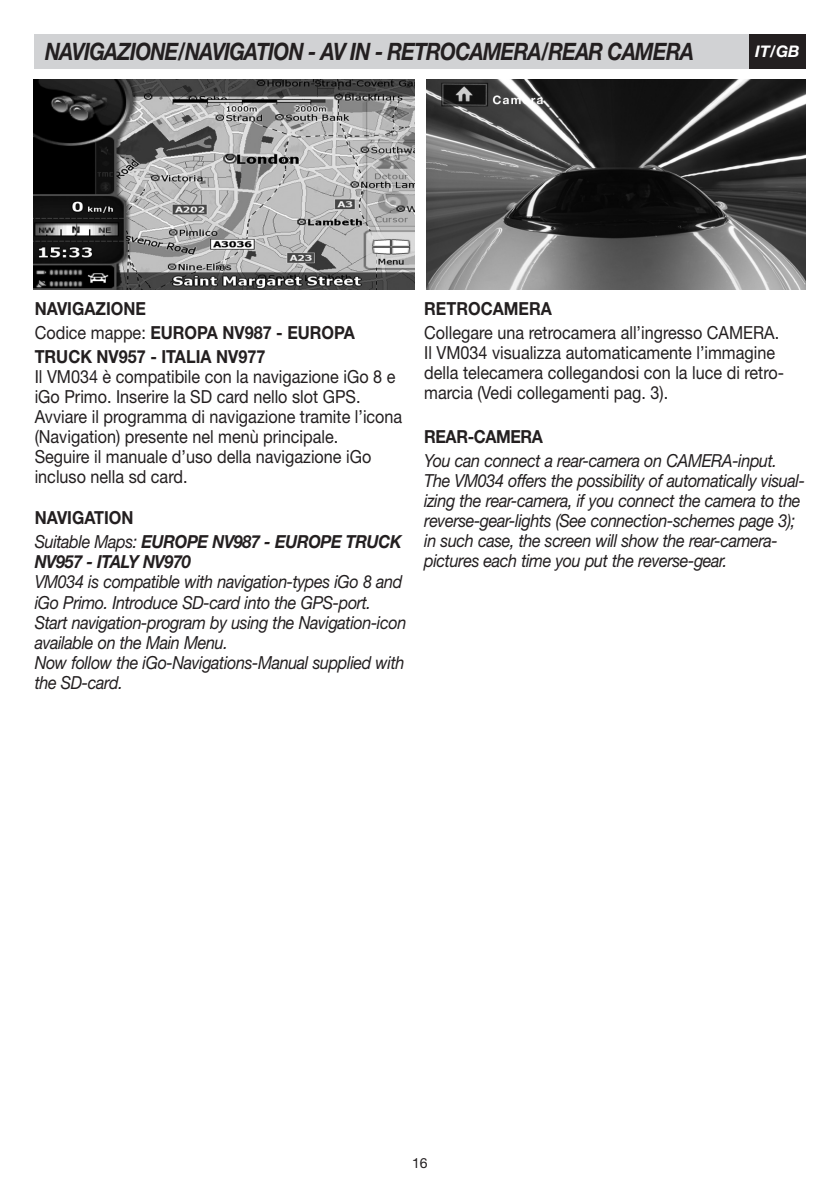
<style>
.page{position:relative;width:840px;height:1191px;background:#fff}
.page>*{position:absolute;margin:0;border:0;box-sizing:border-box;transform-origin:0 0}
.t1{font:italic 700 24px "Helvetica Neue";letter-spacing:-.035em;color:#231f20;scale:.85 1}
.t2{font:italic 18px/20px "Helvetica Neue";letter-spacing:-.025em;color:#231f20;scale:.9 1}
.t3{font:18px/20px "Helvetica Neue";color:#231f20;scale:.9 1}
.t4{font:700 18px/24px "Helvetica Neue";color:#231f20;scale:.9 1}
.t5{font:italic 700 18px/24px "Helvetica Neue";letter-spacing:-.025em;color:#231f20;scale:.9 1}
.t6{font:700 18px "Helvetica Neue";letter-spacing:-.025em;color:#231f20;scale:.9 1}
.t7{font:italic 700 16px "Helvetica Neue";color:#fff}
.t8{font:14px "Helvetica Neue";color:#231f20}
.s1{font-weight:400}
.s2{font-style:normal}
</style>
<div class="page">
<div style="left:34px;top:34px;width:771px;height:34px;background:#d1d2d4"></div>
<div style="left:748px;top:34px;width:57px;height:34px;background:#231f20"></div>
<img style="left:34px;top:79px;width:380px;height:210px">
<img style="left:426px;top:79px;width:379px;height:210px">
<h1 class="t1" style="left:45px;top:37px;width:764px">NAVIGAZIONE/NAVIGATION - AV IN - RETROCAMERA/REAR CAMERA</h1>
<p class="t7" style="left:754px;top:42px;width:46px">IT/GB</p>
<p class="t4" style="left:35px;top:296px;width:357px">NAVIGAZIONE<br><span class="s1">Codice mappe:</span> EUROPA NV987 - EUROPA<br>TRUCK NV957 - ITALIA NV977</p>
<p class="t3" style="left:35px;top:366px;width:410px">Il VM034 è compatibile con la navigazione iGo 8 e iGo Primo. Inserire la SD card nello slot GPS.<br>Avviare il programma di navigazione tramite l’icona (Navigation) presente nel menù principale.<br>Seguire il manuale d’uso della navigazione iGo incluso nella sd card.</p>
<p class="t5" style="left:35px;top:505px;width:409px"><span class="s2">NAVIGATION<br></span><span class="s1">Suitable Maps:</span> EUROPE NV987 - EUROPE TRUCK</p>
<p class="t5" style="left:35px;top:549px;width:175px">NV957 - ITALY NV970</p>
<p class="t2" style="left:35px;top:572px;width:414px">VM034 is compatible with navigation-types iGo 8 and iGo Primo. Introduce SD-card into the GPS-port.<br>Start navigation-program by using the Navigation-icon available on the Main Menu.<br>Now follow the iGo-Navigations-Manual supplied with the SD-card.</p>
<p class="t4" style="left:424px;top:296px;width:143px">RETROCAMERA</p>
<p class="t3" style="left:424px;top:322px;width:401px">Collegare una retrocamera all’ingresso CAMERA.<br>Il VM034 visualizza automaticamente l’immagine della telecamera collegandosi con la luce di retro&shy;marcia (Vedi collegamenti pag. 3).</p>
<p class="t6" style="left:424px;top:425px;width:133px">REAR-CAMERA</p>
<p class="t2" style="left:424px;top:450px;width:424px">You can connect a rear-camera on CAMERA-input.<br>The VM034 offers the possibility of automatically visual&shy;izing the rear-camera, if you connect the camera to the reverse-gear-lights (See connection-schemes page 3); in such case, the screen will show the rear-camera&shy;pictures each time you put the reverse-gear.</p>
<p class="t8" style="left:412px;top:1154px;width:17px">16</p>
</div>
